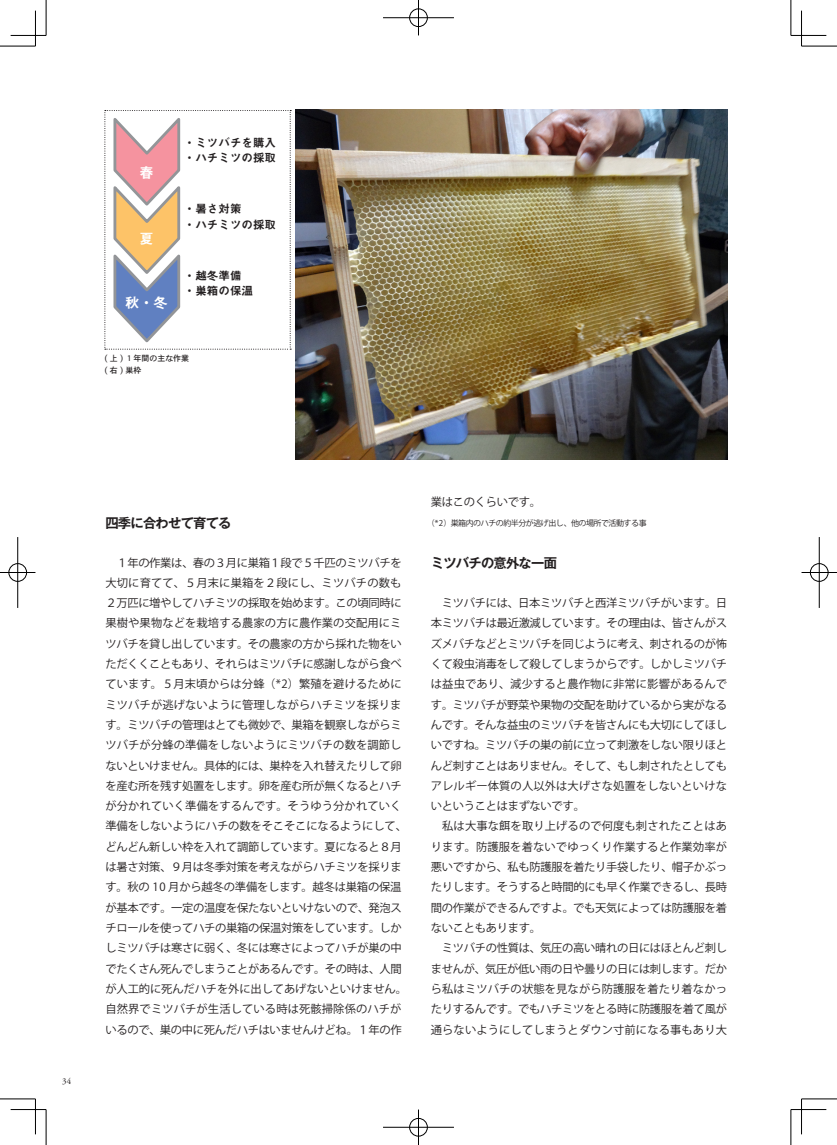
<style>
.page{position:relative;width:837px;height:1145px;background:#fff}
.page>*{position:absolute;margin:0;border:0;box-sizing:border-box;transform-origin:0 0}
.t1{font:14.12px "Midashi Go Pro MB31";color:#fff}
.t2{font:700 13.25px "Gothic MB101 Pr 6 De";letter-spacing:-.055em;color:#231f20}
.t3{font:11.5px/15.2px "Midashi Go Pro MB31";color:#231f20}
.t4{font:11.25px/20.2px "Koz Go Pro";letter-spacing:-.03em;color:#231f20}
.t5{font:8.88px "Adobe Garamond Pro";color:#231f20}
.t6{font:8px "Koz Go Pro";letter-spacing:-.06em;color:#231f20}
.t7{font:8px/11.2px "Osaka";color:#231f20}
</style>
<div class="page">
<img style="left:295px;top:110px;width:432px;height:349px">
<svg style="left:104px;top:110px;width:187px;height:240px"></svg>
<hr style="left:0;top:46px;width:35px;height:1px;background:#000">
<hr style="left:801px;top:46px;width:35px;height:1px;background:#000">
<hr style="left:0;top:1098px;width:35px;height:1px;background:#000">
<hr style="left:801px;top:1098px;width:35px;height:1px;background:#000">
<hr style="left:46px;top:0;width:1px;height:35px;background:#000">
<hr style="left:46px;top:1109px;width:1px;height:35px;background:#000">
<hr style="left:790px;top:0;width:1px;height:35px;background:#000">
<hr style="left:790px;top:1109px;width:1px;height:35px;background:#000">
<hr style="left:11px;top:35px;width:35px;height:1px;background:#000">
<hr style="left:790px;top:35px;width:36px;height:1px;background:#000">
<hr style="left:11px;top:1109px;width:35px;height:1px;background:#000">
<hr style="left:790px;top:1109px;width:36px;height:1px;background:#000">
<hr style="left:35px;top:11px;width:1px;height:35px;background:#000">
<hr style="left:35px;top:1098px;width:1px;height:36px;background:#000">
<hr style="left:801px;top:11px;width:1px;height:35px;background:#000">
<hr style="left:801px;top:1098px;width:1px;height:36px;background:#000">
<div style="left:408px;top:8px;width:20px;height:19px;border:2px solid #fff;border-radius:50%"></div>
<hr style="left:383px;top:17px;width:71px;height:2px;background:#fff">
<hr style="left:417px;top:0;width:2px;height:35px;background:#fff">
<div style="left:409px;top:9px;width:18px;height:18px;border:1px solid #000;border-radius:50%"></div>
<hr style="left:383px;top:18px;width:71px;height:1px;background:#000">
<hr style="left:418px;top:0;width:1px;height:35px;background:#000">
<div style="left:408px;top:1117px;width:20px;height:20px;border:2px solid #fff;border-radius:50%"></div>
<hr style="left:383px;top:1126px;width:71px;height:2px;background:#fff">
<hr style="left:417px;top:1109px;width:2px;height:35px;background:#fff">
<div style="left:409px;top:1118px;width:18px;height:18px;border:1px solid #000;border-radius:50%"></div>
<hr style="left:383px;top:1127px;width:71px;height:1px;background:#000">
<hr style="left:418px;top:1109px;width:1px;height:35px;background:#000">
<div style="left:8px;top:562px;width:19px;height:20px;border:2px solid #fff;border-radius:50%"></div>
<hr style="left:0;top:571px;width:35px;height:2px;background:#fff">
<hr style="left:17px;top:537px;width:2px;height:71px;background:#fff">
<div style="left:9px;top:563px;width:18px;height:18px;border:1px solid #000;border-radius:50%"></div>
<hr style="left:0;top:572px;width:35px;height:1px;background:#000">
<hr style="left:18px;top:537px;width:1px;height:71px;background:#000">
<div style="left:809px;top:562px;width:19px;height:20px;border:2px solid #fff;border-radius:50%"></div>
<hr style="left:801px;top:571px;width:35px;height:2px;background:#fff">
<div style="left:809px;top:563px;width:19px;height:18px;border:1px solid #000;border-radius:50%"></div>
<hr style="left:801px;top:572px;width:35px;height:1px;background:#000">
<hr style="left:818px;top:537px;width:1px;height:71px;background:#000">
<p class="t1" style="left:139px;top:161px;width:16px">春</p>
<p class="t1" style="left:139px;top:228px;width:16px">夏</p>
<p class="t1" style="left:125px;top:291px;width:44px">秋・冬</p>
<p class="t3" style="left:184px;top:133px;width:94px">・ミツバチを購入・ハチミツの採取</p>
<p class="t3" style="left:184px;top:200px;width:94px">・暑さ対策<br>・ハチミツの採取</p>
<p class="t3" style="left:184px;top:266px;width:71px">・越冬準備・巣箱の保温</p>
<p class="t7" style="left:104px;top:352px;width:94px">( 上 ) １年間の主な作業　(右)巣枠</p>
<p class="t5" style="left:62px;top:1075px;width:11px">34</p>
<p class="t2" style="left:105px;top:511px;width:128px">四季に合わせて育てる</p>
<p class="t4" style="left:105px;top:552px;width:303px">　１年の作業は、春の３月に巣箱１段で５千匹のミツバチを大切に育てて、５月末に巣箱を２段にし、ミツバチの数も<br>２万匹に増やしてハチミツの採取を始めます。この頃同時に果樹や果物などを栽培する農家の方に農作業の交配用にミツバチを貸し出しています。その農家の方から採れた物をいただくくこともあり、それらはミツバチに感謝しながら食べています。５月末頃からは分蜂（*2）繁殖を避けるためにミツバチが逃げないように管理しながらハチミツを採ります。ミツバチの管理はとても微妙で、巣箱を観察しながらミツバチが分蜂の準備をしないようにミツバチの数を調節しないといけません。具体的には、巣枠を入れ替えたりして卵を産む所を残す処置をします。卵を産む所が無くなるとハチが分かれていく準備をするんです。そうゆう分かれていく準備をしないようにハチの数をそこそこになるようにして、どんどん新しい枠を入れて調節しています。夏になると８月は暑さ対策、９月は冬季対策を考えながらハチミツを採ります。秋の 10 月から越冬の準備をします。越冬は巣箱の保温が基本です。一定の温度を保たないといけないので、発泡スチロールを使ってハチの巣箱の保温対策をしています。しかしミツバチは寒さに弱く、冬には寒さによってハチが巣の中でたくさん死んでしまうことがあるんです。その時は、人間が人工的に死んだハチを外に出してあげないといけません。自然界でミツバチが生活している時は死骸掃除係のハチがいるので、巣の中に死んだハチはいませんけどね。１年の作</p>
<p class="t4" style="left:430px;top:491px;width:112px">業はこのくらいです。</p>
<p class="t6" style="left:426px;top:518px;width:221px">（*2）巣箱内のハチの約半分が逃げ出し、他の場所で活動する事</p>
<p class="t2" style="left:430px;top:552px;width:128px">ミツバチの意外な一面</p>
<p class="t4" style="left:430px;top:593px;width:297px">　ミツバチには、日本ミツバチと西洋ミツバチがいます。日本ミツバチは最近激減しています。その理由は、皆さんがスズメバチなどとミツバチを同じように考え、刺されるのが怖くて殺虫消毒をして殺してしまうからです。しかしミツバチは益虫であり、減少すると農作物に非常に影響があるんです。ミツバチが野菜や果物の交配を助けているから実がなるんです。そんな益虫のミツバチを皆さんにも大切にしてほしいですね。ミツバチの巣の前に立って刺激をしない限りほとんど刺すことはありません。そして、もし刺されたとしてもアレルギー体質の人以外は大げさな処置をしないといけないということはまずないです。<br>　私は大事な餌を取り上げるので何度も刺されたことはあります。防護服を着ないでゆっくり作業すると作業効率が悪いですから、私も防護服を着たり手袋したり、帽子かぶったりします。そうすると時間的にも早く作業できるし、長時間の作業ができるんですよ。でも天気によっては防護服を着ないこともあります。<br>　ミツバチの性質は、気圧の高い晴れの日にはほとんど刺しませんが、気圧が低い雨の日や曇りの日には刺します。だから私はミツバチの状態を見ながら防護服を着たり着なかったりするんです。でもハチミツをとる時に防護服を着て風が通らないようにしてしまうとダウン寸前になる事もあり大</p>
</div>
